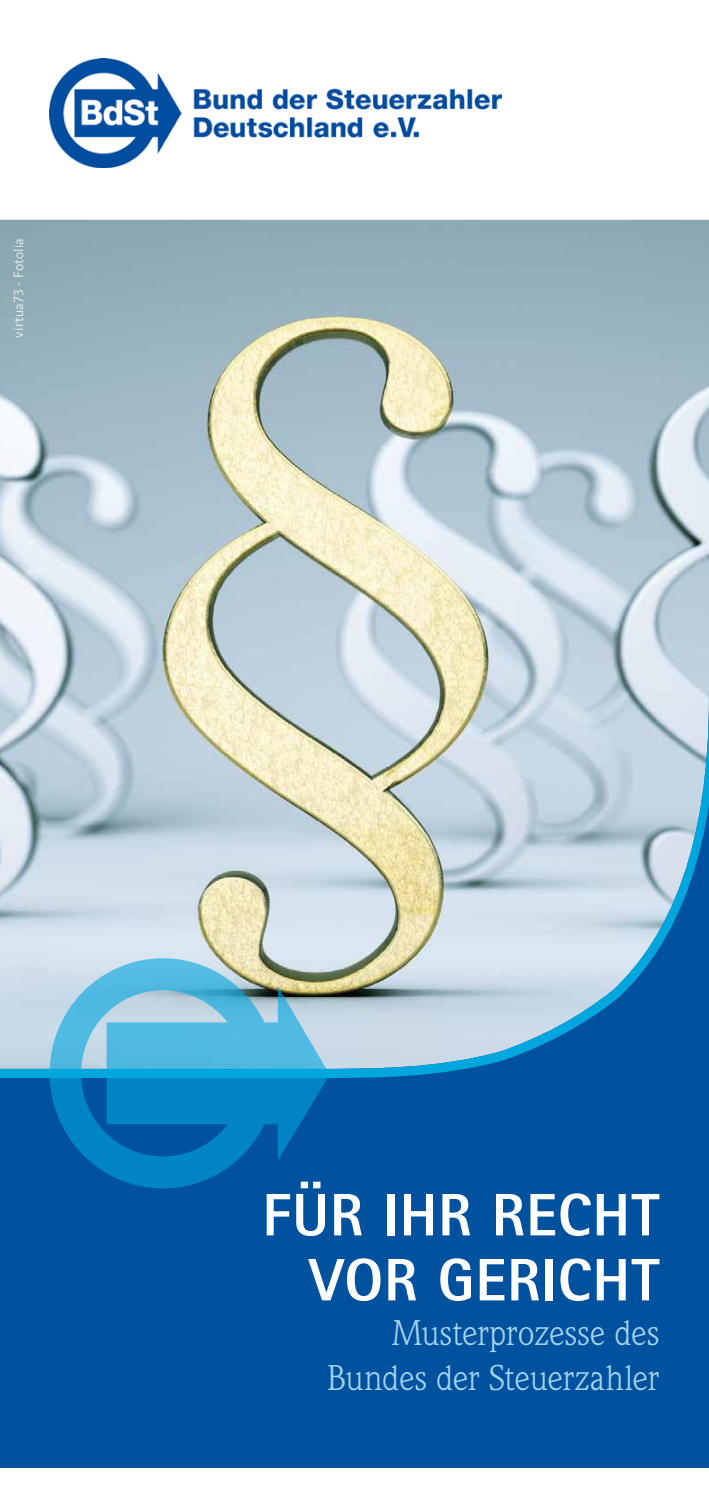
<style>
.page{position:relative;width:709px;height:1489px;background:#fff}
.page>*{position:absolute;margin:0;border:0;box-sizing:border-box;transform-origin:0 0}
.t1{font:800 60px/65px "Rotis Sans Serif";letter-spacing:.015em;color:#fff;text-align:right}
.t2{font:35px/45px "Weidemann";letter-spacing:-.005em;color:#a3d3ef;text-align:right}
.t3{font:13.75px "Kievit Offc";letter-spacing:.01em;color:#fff}
</style>
<div class="page">
<img style="left:50px;top:59px;width:451px;height:108px">
<div style="left:0;top:539px;width:709px;height:928px;background:#00519e"></div>
<img style="left:0;top:220px;width:709px;height:281px">
<svg style="left:50px;top:1078px;width:278px;height:110px;fill:#0084c4"></svg>
<svg style="left:0;top:501px;width:709px;height:577px;background:#b6cdd6"></svg>
<p class="t3" style="left:11px;top:337px;width:101px;rotate:-90deg">virtua73 - Fotolia</p>
<h1 class="t1" style="left:262px;top:1181px;width:398px">FÜR IHR RECHT<br>VOR GERICHT</h1>
<p class="t2" style="left:327px;top:1310px;width:334px">Musterprozesse des<br>Bundes der Steuerzahler</p>
</div>
